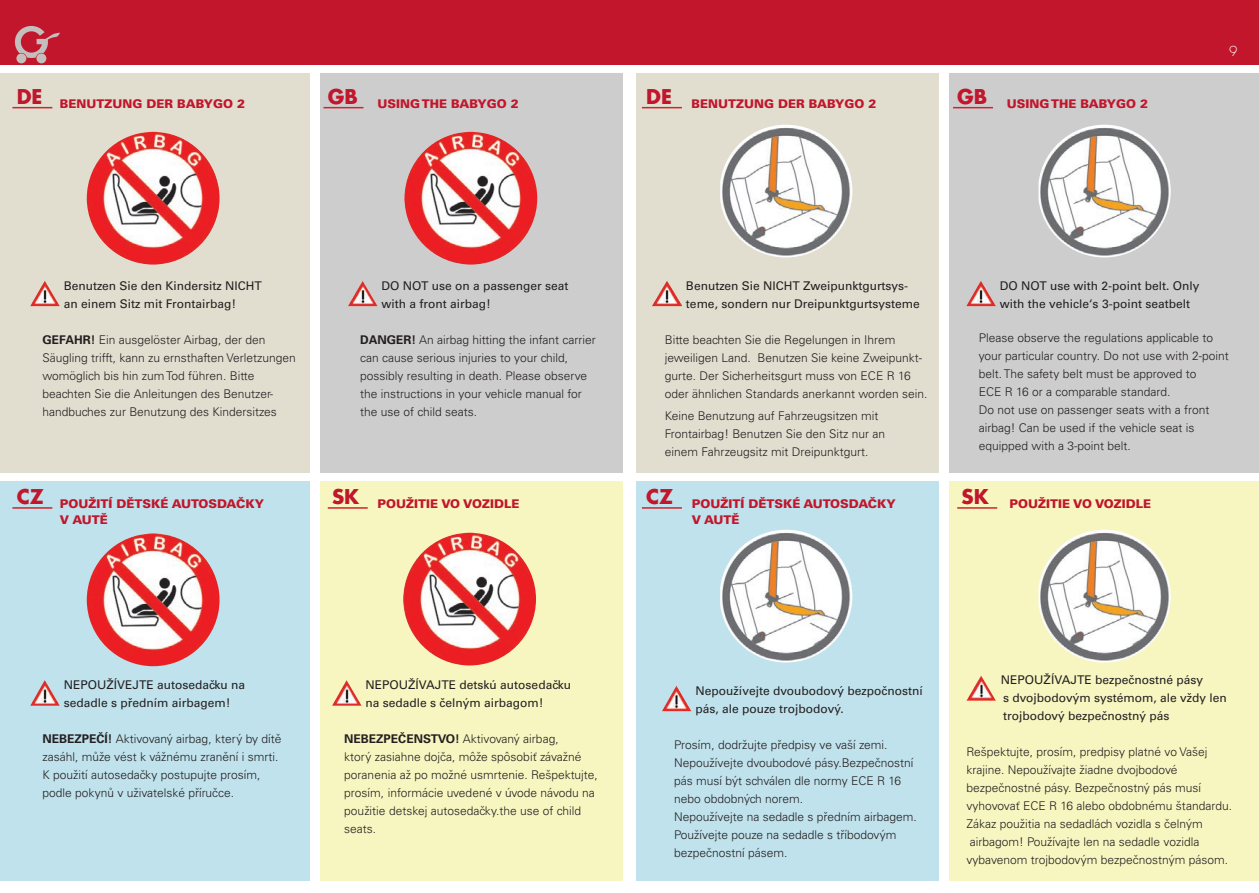
<style>
.page{position:relative;width:1259px;height:893px;background:#fff}
.page>*{position:absolute;margin:0;border:0;box-sizing:border-box;transform-origin:0 0}
.t1{font:700 19.8px "Futura";color:#c1162b}
.t2{font:300 13.5px "Futura";color:#fff}
.t3{font:300 12px/18px "Univers CE";color:#231f20}
.t4{font:500 12px/18px "Univers CE";color:#231f20}
.t5{font:900 12px/16.5px "Univers CE";color:#c1162b}
.t6{font:700 12px "Univers CE";color:#231f20}
.s1{font-family:"Univers";font-weight:700}
.s2{font-weight:700}
</style>
<div class="page">
<div style="left:0;top:0;width:1259px;height:65px;background:#c1162b"></div>
<svg style="left:15px;top:26px;width:45px;height:32px"></svg>
<div style="left:16px;top:53px;width:10px;height:10px;background:#c3bfbd;border-radius:50%"></div>
<div style="left:36px;top:53px;width:10px;height:10px;background:#c3bfbd;border-radius:50%"></div>
<div style="left:636px;top:73px;width:303px;height:400px;background:#e1ded0"></div>
<div style="left:949px;top:73px;width:310px;height:400px;background:#cecdce"></div>
<div style="left:636px;top:482px;width:303px;height:399px;background:#c0e2ec"></div>
<div style="left:949px;top:482px;width:310px;height:399px;background:#f7f6c1"></div>
<hr style="left:642px;top:107px;width:40px;height:1px;background:#d1232a">
<hr style="left:642px;top:507px;width:40px;height:2px;background:#d1232a">
<hr style="left:957px;top:507px;width:40px;height:2px;background:#d1232a">
<hr style="left:953px;top:107px;width:40px;height:1px;background:#d1232a">
<div style="left:320px;top:73px;width:302px;height:400px;background:#cecdce"></div>
<div style="left:0;top:482px;width:309px;height:399px;background:#c0e2ec"></div>
<div style="left:320px;top:482px;width:302px;height:399px;background:#f7f6c1"></div>
<div style="left:0;top:73px;width:309px;height:400px;background:#e1ded0"></div>
<hr style="left:12px;top:107px;width:40px;height:1px;background:#d1232a">
<hr style="left:12px;top:507px;width:40px;height:2px;background:#d1232a">
<hr style="left:328px;top:507px;width:40px;height:2px;background:#d1232a">
<hr style="left:323px;top:107px;width:40px;height:1px;background:#d1232a">
<img style="left:87px;top:132px;width:132px;height:133px;border-radius:66px">
<img style="left:87px;top:533px;width:132px;height:133px;border-radius:66px">
<img style="left:404px;top:132px;width:133px;height:133px;border-radius:66px">
<img style="left:720px;top:125px;width:132px;height:132px">
<img style="left:720px;top:530px;width:132px;height:132px">
<img style="left:1038px;top:125px;width:132px;height:132px">
<img style="left:1038px;top:530px;width:132px;height:132px">
<img style="left:403px;top:533px;width:133px;height:132px;border-radius:66px">
<img style="left:30px;top:281px;width:30px;height:25px">
<img style="left:652px;top:281px;width:30px;height:25px">
<img style="left:30px;top:680px;width:30px;height:26px">
<img style="left:348px;top:281px;width:29px;height:25px">
<img style="left:966px;top:281px;width:30px;height:25px">
<img style="left:966px;top:676px;width:30px;height:25px">
<img style="left:332px;top:680px;width:29px;height:26px">
<img style="left:662px;top:685px;width:29px;height:26px">
<h1 class="t1" style="left:17px;top:83px;width:27px">DE</h1>
<h1 class="t1" style="left:957px;top:83px;width:32px">GB</h1>
<h1 class="t1" style="left:328px;top:83px;width:32px">GB</h1>
<h1 class="t1" style="left:646px;top:83px;width:27px">DE</h1>
<p class="t5" style="left:60px;top:96px;width:187px">BENUTZUNG DER BABYGO 2</p>
<p class="t5" style="left:691px;top:96px;width:187px">BENUTZUNG DER BABYGO 2</p>
<p class="t5" style="left:377px;top:96px;width:143px">USING THE BABYGO 2</p>
<p class="t5" style="left:1007px;top:96px;width:143px">USING THE BABYGO 2</p>
<p class="t2" style="left:1229px;top:43px;width:10px">9</p>
<p class="t4" style="left:64px;top:277px;width:200px">Benutzen Sie den Kindersitz NICHT an einem Sitz mit Frontairbag!</p>
<p class="t3" style="left:43px;top:331px;width:255px"><span class="s1">GEFAHR!</span> Ein ausgelöster Airbag, der den Säugling trifft, kann zu ernsthaften Verletzungen womöglich bis hin zum Tod führen. Bitte beachten Sie die Anleitungen des Benutzer&shy;handbuches zur Benutzung des Kindersitzes</p>
<p class="t4" style="left:381px;top:277px;width:188px">DO NOT use on a passenger seat with a front airbag!</p>
<p class="t3" style="left:360px;top:331px;width:237px"><span class="s1">DANGER !</span> An airbag hitting the infant carrier can cause serious injuries to your child, possibly resulting in death. Please observe the instructions in your vehicle manual for the use of child seats.</p>
<p class="t4" style="left:686px;top:277px;width:235px">Benutzen Sie NICHT Zweipunktgurtsys&shy;teme, sondern nur Dreipunktgurtsysteme</p>
<p class="t3" style="left:665px;top:331px;width:264px">Bitte beachten Sie die Regelungen in Ihrem jeweiligen Land. Benutzen Sie keine Zweipunkt&shy;gurte. Der Sicherheitsgurt muss von ECE R 16 oder ähnlichen Standards anerkannt worden sein.</p>
<p class="t3" style="left:665px;top:407px;width:222px">Keine Benutzung auf Fahrzeugsitzen mit<br>Frontairbag! Benutzen Sie den Sitz nur an einem Fahrzeugsitz mit Dreipunktgurt.</p>
<p class="t4" style="left:1000px;top:277px;width:201px">DO NOT use with 2-point belt. Only with the vehicle‘s 3-point seatbelt</p>
<p class="t3" style="left:978px;top:329px;width:252px">Please observe the regulations applicable to your particular country. Do not use with 2-point belt. The safety belt must be approved to<br>ECE R 16 or a comparable standard.<br>Do not use on passenger seats with a front airbag! Can be used if the vehicle seat is equipped with a 3-point belt.</p>
<h1 class="t1" style="left:17px;top:484px;width:29px">CZ</h1>
<h1 class="t1" style="left:332px;top:484px;width:29px">SK</h1>
<h1 class="t1" style="left:646px;top:484px;width:29px">CZ</h1>
<h1 class="t1" style="left:961px;top:484px;width:29px">SK</h1>
<p class="t5" style="left:60px;top:495px;width:204px">POUŽITÍ DĚTSKÉ AUTOSDAČKY<br>V AUTĚ</p>
<p class="t5" style="left:691px;top:495px;width:204px">POUŽITÍ DĚTSKÉ AUTOSDAČKY<br>V AUTĚ</p>
<p class="t5" style="left:377px;top:495px;width:143px">POUŽITIE VO VOZIDLE</p>
<p class="t5" style="left:1009px;top:495px;width:143px">POUŽITIE VO VOZIDLE</p>
<p class="t4" style="left:64px;top:676px;width:183px">Nepoužívejte autosedačku na sedadle s předním airbagem!</p>
<p class="t3" style="left:43px;top:730px;width:240px"><span class="s2">NEBEZPEČÍ!</span> Aktivovaný airbag, který by dítě zasáhl, může vést k vážnému zranění i smrti.<br>K použití autosedačky postupujte prosím, podle pokynů v uživatelské příručce.</p>
<p class="t4" style="left:365px;top:676px;width:25px">NEPOUŽÍV</p>
<p class="t4" style="left:365px;top:676px;width:207px;text-indent:61px">AJTE detskú autosedačku na sedadle s čelným airbagom!</p>
<p class="t6" style="left:344px;top:732px;width:19px">NEBEZPEČENSTVO</p>
<p class="t3" style="left:344px;top:730px;width:255px;text-indent:111px"><span class="s2">!</span> Aktivovaný airbag,<br>ktorý zasiahne dojča, môže spôsobiť závažné poranenia až po možné usmrtenie. Rešpektujte, prosím, informácie uvedené v úvode návodu na použitie detskej autosedačky.the use of child seats.</p>
<p class="t4" style="left:695px;top:682px;width:229px">Nepoužívejte dvoubodový bezpočnostní pás, ale pouze trojbodový.</p>
<p class="t3" style="left:674px;top:736px;width:244px">Prosím, dodržujte předpisy ve vaší zemi.<br>Nepoužívejte dvoubodové pásy.Bezpečnostní pás musí být schválen dle normy ECE R 16 nebo obdobných norem.<br>Nepoužívejte na sedadle s předním airbagem.<br>Používejte pouze na sedadle s tříbodovým bezpečnostní pásem.</p>
<p class="t4" style="left:1001px;top:671px;width:25px">NEPOUŽÍV</p>
<p class="t4" style="left:1003px;top:671px;width:225px;text-indent:59px">AJTE bezpečnostné pásy<br>s dvojbodovým systémom, ale vždy len trojbodový bezpečnostný pás</p>
<p class="t3" style="left:966px;top:743px;width:267px">Rešpektujte, prosím, predpisy platné vo Vašej krajine. Nepoužívajte žiadne dvojbodové bezpečnostné pásy. Bezpečnostný pás musí vyhovovať ECE R 16 alebo obdobnému štandardu.<br>Zákaz použitia na sedadlách vozidla s čelným airbagom! Používajte len na sedadle vozidla vybavenom trojbodovým bezpečnostným pásom.</p>
</div>
